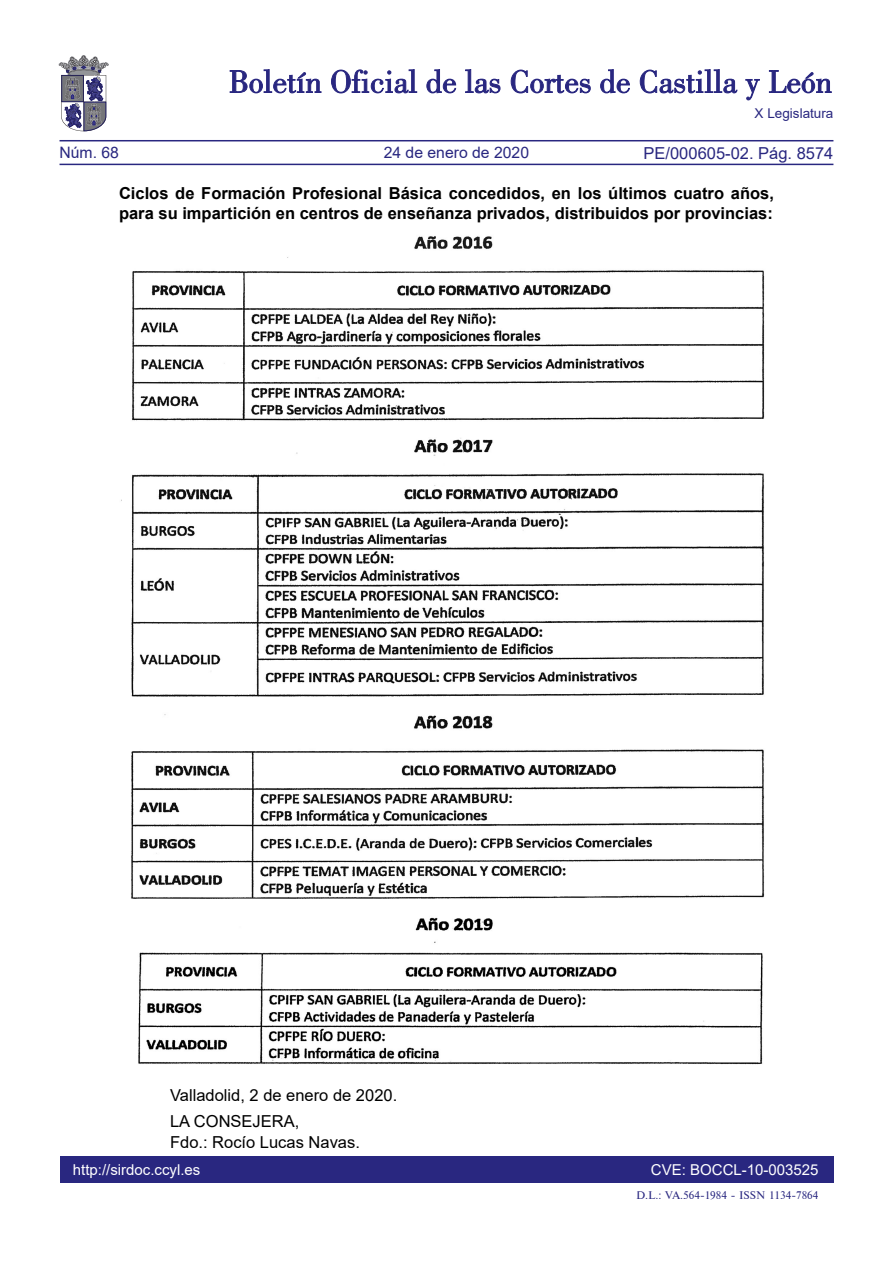
<style>
.page{position:relative;width:893px;height:1263px;background:#fff}
.page>*{position:absolute;margin:0;border:0;box-sizing:border-box;transform-origin:0 0}
.TEXTO_NORMAL{font:700 16.5px/19.8px "Arial";color:#000}
.firma{font:16.5px/21px "Arial";color:#000}
.Fecha{font:16.5px "Arial";color:#000}
.t1{font:16.5px "Arial";color:#292780}
.t2{font:15.75px "Arial";color:#292780}
.t3{font:15px "Arial";color:#fff}
.t4{font:13.5px "Arial";color:#292780}
.t5{font:10.5px "Times";color:#292780}
</style>
<div class="page">
<div style="left:60px;top:1157px;width:773px;height:26px;background:#292780"></div>
<hr style="left:60px;top:164px;width:773px;height:1px;background:#292780">
<hr style="left:60px;top:140px;width:773px;height:1px;background:#292780">
<svg style="left:230px;top:69px;width:91px;height:24px"></svg>
<svg style="left:331px;top:69px;width:86px;height:24px"></svg>
<svg style="left:426px;top:69px;width:30px;height:24px"></svg>
<svg style="left:465px;top:69px;width:35px;height:24px"></svg>
<svg style="left:511px;top:70px;width:80px;height:23px"></svg>
<svg style="left:600px;top:69px;width:30px;height:24px"></svg>
<svg style="left:640px;top:69px;width:97px;height:24px"></svg>
<svg style="left:745px;top:79px;width:15px;height:21px"></svg>
<svg style="left:769px;top:70px;width:62px;height:23px"></svg>
<svg style="left:59px;top:55px;width:49px;height:76px"></svg>
<img style="left:121px;top:236px;width:644px;height:663px">
<img style="left:138px;top:917px;width:625px;height:148px">
<p class="t4" style="left:755px;top:104px;width:80px">X Legislatura</p>
<p class="t2" style="left:60px;top:142px;width:61px">Núm. 68</p>
<p class="t2" style="left:384px;top:142px;width:147px">24 de enero de 2020</p>
<p class="t1" style="left:643px;top:141px;width:191px">PE/000605-02. Pág. 8574</p>
<p class="TEXTO_NORMAL" style="left:119px;top:184px;width:656px">Ciclos de Formación Profesional Básica concedidos, en los últimos cuatro años, para su impartición en centros de enseñanza privados, distribuidos por provincias:</p>
<p class="Fecha" style="left:170px;top:1084px;width:229px">Valladolid, 2 de enero de 2020.</p>
<p class="firma" style="left:170px;top:1110px;width:191px">LA CONSEJERA,<br>Fdo.: Rocío Lucas Navas.</p>
<p class="t3" style="left:73px;top:1159px;width:129px">http://sirdoc.ccyl.es</p>
<p class="t3" style="left:651px;top:1159px;width:169px">CVE: BOCCL-10-003525</p>
<p class="t5" style="left:636px;top:1189px;width:184px">D.L.: VA.564-1984 - ISSN 1134-7864</p>
</div>
